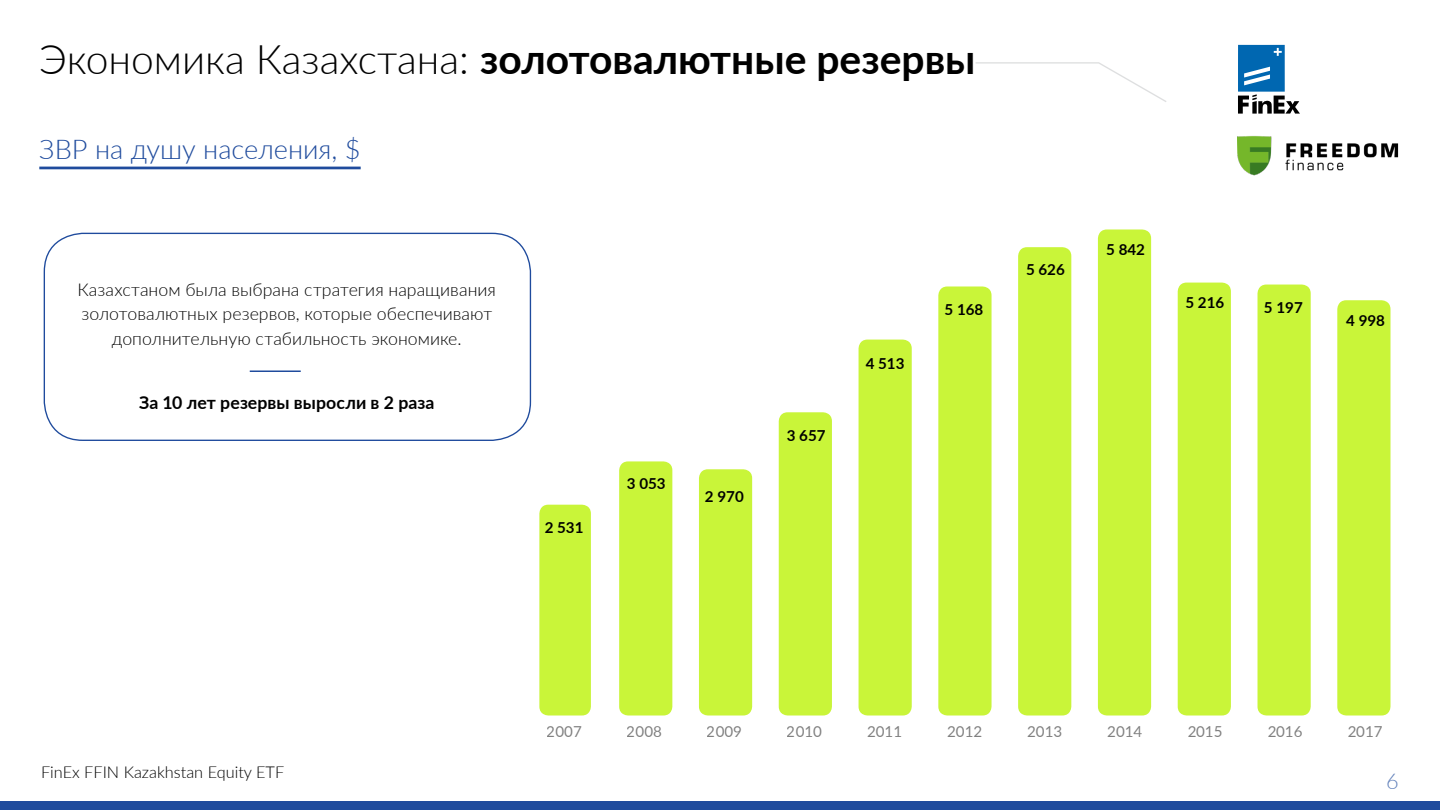
<style>
.page{position:relative;width:1440px;height:810px;background:#fff}
.page>*{position:absolute;margin:0;border:0;box-sizing:border-box;transform-origin:0 0}
.t1{font:700 40.8px "Lato";color:#000}
.t2{font:300 40.8px "Lato";color:#000}
.t3{font:300 27.22px "Lato";color:#1f4b9d}
.t4{font:300 21.75px "Lato";color:#6281ba}
.t5{font:300 17.7px/24.5px "Lato";color:#000;text-align:center}
.t6{font:700 17.7px "Lato";letter-spacing:.005em;color:#000}
.t7{font:300 16.35px "Lato";color:#000}
.t8{font:15.15px "Lato";color:#000}
.t9{font:700 15.15px "Lato";color:#000}
.s1{font-weight:300}
</style>
<div class="page">
<svg style="left:976px;top:62px;width:191px;height:40px"></svg>
<div style="left:0;top:801px;width:1440px;height:9px;background:#1f4b9d"></div>
<img style="left:1238px;top:136px;width:161px;height:40px">
<svg style="left:1238px;top:45px;width:62px;height:69px"></svg>
<hr style="left:39px;top:167px;width:322px;height:2px;background:#1f4b9d">
<div style="left:44px;top:233px;width:487px;height:208px;border:1px solid #1f4b9d;border-radius:39px"></div>
<svg style="left:539px;top:230px;width:852px;height:486px;fill:#c9f539"></svg>
<hr style="left:250px;top:370px;width:51px;height:2px;background:#1f4b9d">
<h1 class="t1" style="left:39px;top:29px;width:938px"><span class="s1">Экономика Казахстана:</span> золотовалютные резервы</h1>
<h1 class="t2" style="left:41px;top:31px;width:78px">ХХХ</h1>
<h2 class="t3" style="left:39px;top:130px;width:323px">ЗВР на душу населения, $</h2>
<p class="t5" style="left:78px;top:277px;width:420px">Казахстаном была выбрана стратегия наращивания золотовалютных резервов, которые обеспечивают дополнительную стабильность экономике.</p>
<p class="t6" style="left:139px;top:390px;width:297px">За 10 лет резервы выросли в 2 раза</p>
<p class="t9" style="left:545px;top:516px;width:40px">2 531</p>
<p class="t9" style="left:627px;top:473px;width:40px">3 053</p>
<p class="t9" style="left:705px;top:485px;width:40px">2 970</p>
<p class="t9" style="left:787px;top:424px;width:40px">3 657</p>
<p class="t9" style="left:866px;top:352px;width:40px">4 513</p>
<p class="t9" style="left:945px;top:298px;width:40px">5 168</p>
<p class="t9" style="left:1026px;top:259px;width:40px">5 626</p>
<p class="t9" style="left:1106px;top:239px;width:40px">5 842</p>
<p class="t9" style="left:1185px;top:291px;width:40px">5 216</p>
<p class="t9" style="left:1264px;top:296px;width:40px">5 197</p>
<p class="t9" style="left:1346px;top:309px;width:40px">4 998</p>
<p class="t8" style="left:547px;top:720px;width:37px">2007</p>
<p class="t8" style="left:627px;top:720px;width:37px">2008</p>
<p class="t8" style="left:707px;top:720px;width:37px">2009</p>
<p class="t8" style="left:787px;top:720px;width:37px">2010</p>
<p class="t8" style="left:867px;top:720px;width:37px">2011</p>
<p class="t8" style="left:947px;top:720px;width:37px">2012</p>
<p class="t8" style="left:1027px;top:720px;width:37px">2013</p>
<p class="t8" style="left:1107px;top:720px;width:37px">2014</p>
<p class="t8" style="left:1187px;top:720px;width:37px">2015</p>
<p class="t8" style="left:1267px;top:720px;width:37px">2016</p>
<p class="t8" style="left:1348px;top:720px;width:37px">2017</p>
<p class="t7" style="left:41px;top:761px;width:245px">FinEx FFIN Kazakhstan Equity ETF</p>
<p class="t4" style="left:1386px;top:766px;width:14px">6</p>
</div>
